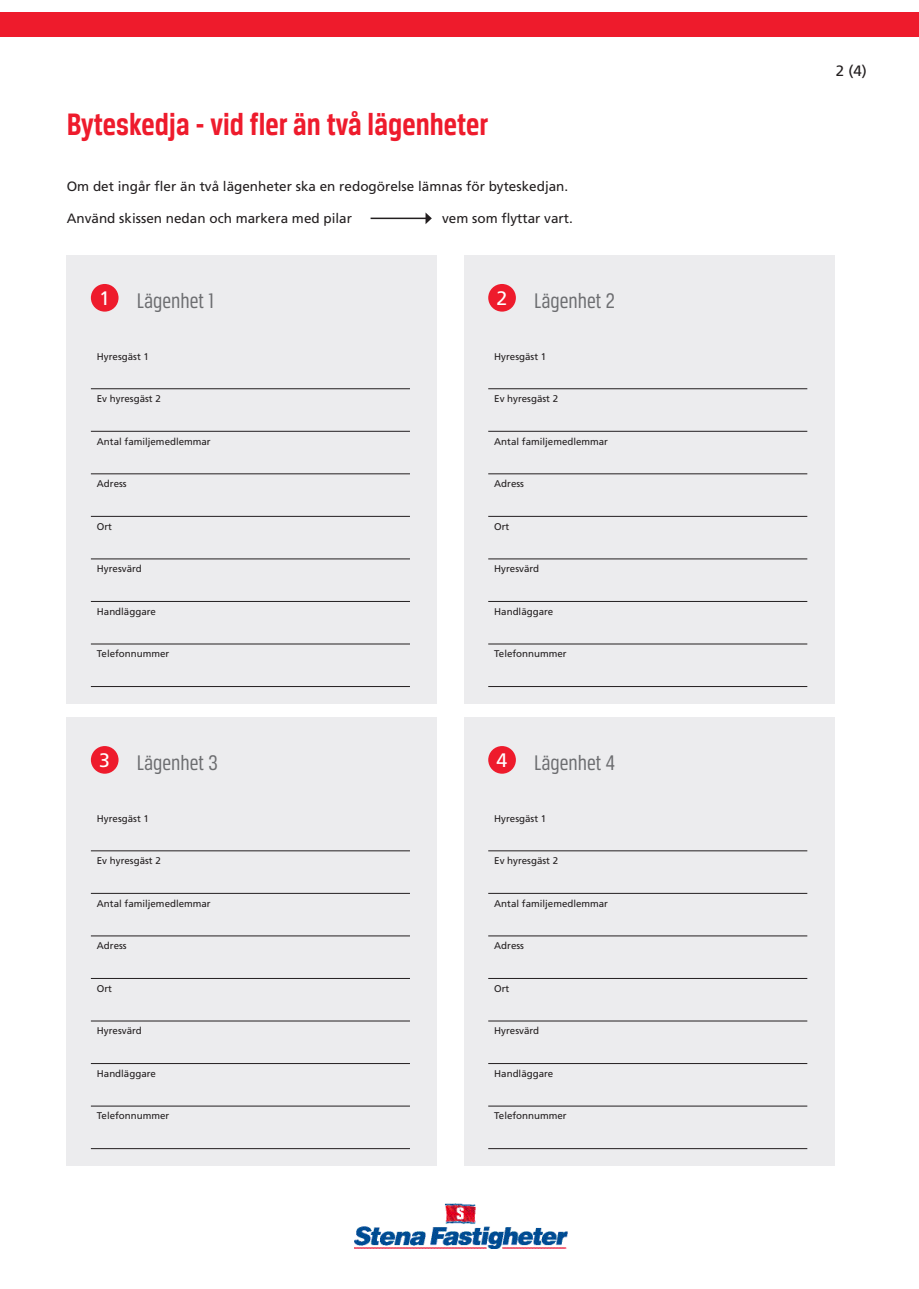
<style>
.page{position:relative;width:919px;height:1289px;background:#fff}
.page>*{position:absolute;margin:0;border:0;box-sizing:border-box;transform-origin:0 0}
.t1{font:700 33px "Breuer Condensed";color:#ee1b2c}
.t2{font:22.5px "Breuer Condensed";color:#6c6d70}
.t3{font:19.5px "Frutiger LT Std";color:#fff}
.t4{font:15px "Frutiger LT Std";color:#231f20}
.t5{font:13.5px "Frutiger LT Std";color:#231f20}
.t6{font:9.75px "Frutiger LT Std";color:#231f20}
</style>
<div class="page">
<div style="left:67px;top:255px;width:370px;height:448px;background:#ececee"></div>
<div style="left:464px;top:255px;width:370px;height:448px;background:#ececee"></div>
<div style="left:67px;top:717px;width:370px;height:448px;background:#ececee"></div>
<div style="left:464px;top:717px;width:370px;height:448px;background:#ececee"></div>
<div style="left:91px;top:284px;width:27px;height:27px;background:#ee1b2c;border-radius:50%"></div>
<div style="left:488px;top:284px;width:28px;height:27px;background:#ee1b2c;border-radius:50%"></div>
<div style="left:91px;top:746px;width:27px;height:27px;background:#ee1b2c;border-radius:50%"></div>
<div style="left:488px;top:746px;width:28px;height:27px;background:#ee1b2c;border-radius:50%"></div>
<div style="left:0;top:13px;width:918px;height:24px;background:#ee1b2c"></div>
<img style="left:354px;top:1203px;width:213px;height:45px">
<hr style="left:91px;top:388px;width:319px;height:1px;background:#231f20">
<hr style="left:91px;top:431px;width:319px;height:1px;background:#231f20">
<hr style="left:91px;top:473px;width:319px;height:1px;background:#231f20">
<hr style="left:91px;top:516px;width:319px;height:1px;background:#231f20">
<hr style="left:91px;top:558px;width:319px;height:1px;background:#231f20">
<hr style="left:91px;top:601px;width:319px;height:1px;background:#231f20">
<hr style="left:91px;top:643px;width:319px;height:1px;background:#231f20">
<hr style="left:91px;top:686px;width:319px;height:1px;background:#231f20">
<hr style="left:488px;top:388px;width:319px;height:1px;background:#231f20">
<hr style="left:488px;top:431px;width:319px;height:1px;background:#231f20">
<hr style="left:488px;top:473px;width:319px;height:1px;background:#231f20">
<hr style="left:488px;top:516px;width:319px;height:1px;background:#231f20">
<hr style="left:488px;top:558px;width:319px;height:1px;background:#231f20">
<hr style="left:488px;top:601px;width:319px;height:1px;background:#231f20">
<hr style="left:488px;top:643px;width:319px;height:1px;background:#231f20">
<hr style="left:488px;top:686px;width:319px;height:1px;background:#231f20">
<hr style="left:91px;top:850px;width:319px;height:1px;background:#231f20">
<hr style="left:91px;top:893px;width:319px;height:1px;background:#231f20">
<hr style="left:91px;top:935px;width:319px;height:1px;background:#231f20">
<hr style="left:91px;top:978px;width:319px;height:1px;background:#231f20">
<hr style="left:91px;top:1020px;width:319px;height:1px;background:#231f20">
<hr style="left:91px;top:1063px;width:319px;height:1px;background:#231f20">
<hr style="left:91px;top:1105px;width:319px;height:1px;background:#231f20">
<hr style="left:91px;top:1148px;width:319px;height:1px;background:#231f20">
<hr style="left:488px;top:850px;width:319px;height:1px;background:#231f20">
<hr style="left:488px;top:893px;width:319px;height:1px;background:#231f20">
<hr style="left:488px;top:935px;width:319px;height:1px;background:#231f20">
<hr style="left:488px;top:978px;width:319px;height:1px;background:#231f20">
<hr style="left:488px;top:1020px;width:319px;height:1px;background:#231f20">
<hr style="left:488px;top:1063px;width:319px;height:1px;background:#231f20">
<hr style="left:488px;top:1105px;width:319px;height:1px;background:#231f20">
<hr style="left:488px;top:1148px;width:319px;height:1px;background:#231f20">
<hr style="left:370px;top:217px;width:56px;height:2px;background:#231f20">
<svg style="left:425px;top:212px;width:7px;height:12px"></svg>
<h1 class="t1" style="left:67px;top:106px;width:423px">Byteskedja - vid fler än två lägenheter</h1>
<h3 class="t5" style="left:67px;top:178px;width:503px">Om det ingår fler än två lägenheter ska en redogörelse lämnas för byteskedjan.</h3>
<h3 class="t5" style="left:67px;top:211px;width:287px">Använd skissen nedan och markera med pilar</h3>
<h3 class="t5" style="left:442px;top:211px;width:132px">vem som flyttar vart.</h3>
<h3 class="t3" style="left:99px;top:287px;width:12px">1</h3>
<h3 class="t3" style="left:496px;top:287px;width:12px">2</h3>
<h2 class="t2" style="left:137px;top:289px;width:79px">Lägenhet 1</h2>
<h2 class="t2" style="left:534px;top:289px;width:82px">Lägenhet 2</h2>
<p class="t6" style="left:97px;top:350px;width:54px">Hyresgäst 1</p>
<p class="t6" style="left:97px;top:393px;width:65px">Ev hyresgäst 2</p>
<p class="t6" style="left:97px;top:435px;width:115px">Antal familjemedlemmar</p>
<p class="t6" style="left:97px;top:478px;width:31px">Adress</p>
<p class="t6" style="left:97px;top:520px;width:17px">Ort</p>
<p class="t6" style="left:97px;top:563px;width:46px">Hyresvärd</p>
<p class="t6" style="left:97px;top:605px;width:61px">Handläggare</p>
<p class="t6" style="left:97px;top:648px;width:74px">Telefonnummer</p>
<p class="t6" style="left:494px;top:350px;width:54px">Hyresgäst 1</p>
<p class="t6" style="left:494px;top:393px;width:65px">Ev hyresgäst 2</p>
<p class="t6" style="left:494px;top:435px;width:115px">Antal familjemedlemmar</p>
<p class="t6" style="left:494px;top:478px;width:31px">Adress</p>
<p class="t6" style="left:494px;top:520px;width:17px">Ort</p>
<p class="t6" style="left:494px;top:563px;width:46px">Hyresvärd</p>
<p class="t6" style="left:494px;top:605px;width:61px">Handläggare</p>
<p class="t6" style="left:494px;top:648px;width:74px">Telefonnummer</p>
<h3 class="t3" style="left:99px;top:749px;width:12px">3</h3>
<h3 class="t3" style="left:496px;top:749px;width:12px">4</h3>
<h2 class="t2" style="left:137px;top:750px;width:83px">Lägenhet 3</h2>
<h2 class="t2" style="left:534px;top:750px;width:82px">Lägenhet 4</h2>
<p class="t6" style="left:97px;top:812px;width:54px">Hyresgäst 1</p>
<p class="t6" style="left:97px;top:855px;width:65px">Ev hyresgäst 2</p>
<p class="t6" style="left:97px;top:897px;width:115px">Antal familjemedlemmar</p>
<p class="t6" style="left:97px;top:940px;width:31px">Adress</p>
<p class="t6" style="left:97px;top:982px;width:17px">Ort</p>
<p class="t6" style="left:97px;top:1025px;width:46px">Hyresvärd</p>
<p class="t6" style="left:97px;top:1067px;width:61px">Handläggare</p>
<p class="t6" style="left:97px;top:1110px;width:74px">Telefonnummer</p>
<p class="t6" style="left:494px;top:812px;width:54px">Hyresgäst 1</p>
<p class="t6" style="left:494px;top:855px;width:65px">Ev hyresgäst 2</p>
<p class="t6" style="left:494px;top:897px;width:115px">Antal familjemedlemmar</p>
<p class="t6" style="left:494px;top:940px;width:31px">Adress</p>
<p class="t6" style="left:494px;top:982px;width:17px">Ort</p>
<p class="t6" style="left:494px;top:1025px;width:46px">Hyresvärd</p>
<p class="t6" style="left:494px;top:1067px;width:61px">Handläggare</p>
<p class="t6" style="left:494px;top:1110px;width:74px">Telefonnummer</p>
<h3 class="t4" style="left:835px;top:62px;width:32px">2 (4)</h3>
</div>
